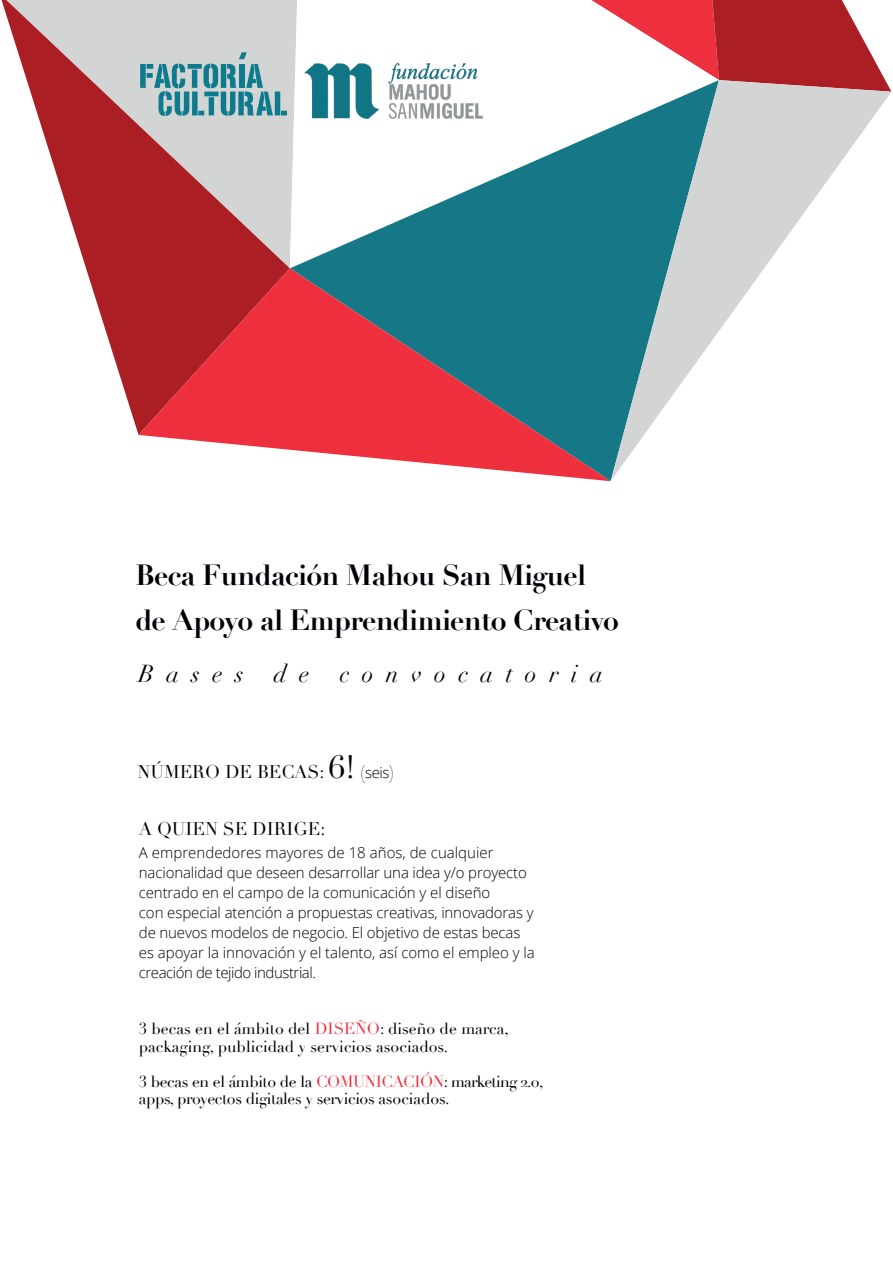
<style>
.page{position:relative;width:893px;height:1263px;background:#fff}
.page>*{position:absolute;margin:0;border:0;box-sizing:border-box;transform-origin:0 0}
.t1{font:700 28.5px/44.1px "Didot";letter-spacing:-.025em;color:#000007}
.t2{font:italic 24px "Didot";letter-spacing:.515em;color:#000007}
.t3{font:18px "Didot";letter-spacing:-.005em;color:#000007}
.t4{font:15.9px/17.7px "Didot";letter-spacing:-.025em;color:#000007}
.t5{font:15.9px/17.7px "Didot";letter-spacing:-.005em;color:#000007}
.t6{font:300 15px/20.1px "Open Sans";letter-spacing:-.01em;color:#000007}
.s1{font-size:31.5px}
.s2{font-family:"Open Sans";font-weight:300;font-size:15px}
.s3{color:#ee2f3e}
</style>
<div class="page">
<svg style="left:719px;top:0;width:166px;height:80px;background:#b53b40"></svg>
<svg style="left:290px;top:0;width:429px;height:80px"></svg>
<svg style="left:290px;top:80px;width:321px;height:188px"></svg>
<svg style="left:611px;top:80px;width:280px;height:400px"></svg>
<svg style="left:2px;top:0;width:288px;height:435px"></svg>
<svg style="left:139px;top:268px;width:472px;height:213px;background:#9d5c68"></svg>
<img style="left:305px;top:63px;width:177px;height:55px">
<svg style="left:140px;top:52px;width:147px;height:64px;background:#89b3b9"></svg>
<h1 class="t1" style="left:135px;top:554px;width:485px">Beca Fundación Mahou San Miguel de Apoyo al Emprendimiento Creativo</h1>
<h2 class="t2" style="left:138px;top:659px;width:106px">Bases</h2>
<h2 class="t2" style="left:274px;top:659px;width:37px">d e</h2>
<h2 class="t2" style="left:340px;top:659px;width:265px">convocatoria</h2>
<p class="t3" style="left:138px;top:761px;width:258px">NÚMERO DE BECAS: <span class="s1">6!</span> (<span class="s2">seis</span>)</p>
<p class="t3" style="left:139px;top:818px;width:188px">A QUIEN SE DIRIGE:</p>
<p class="t6" style="left:139px;top:842px;width:397px">A emprendedores mayores de 18 años, de cualquier nacionalidad que deseen desarrollar una idea y/o proyecto centrado en el campo de la comunicación y el diseño<br>con especial atención a propuestas creativas, innovadoras y de nuevos modelos de negocio. El objetivo de estas becas es apoyar la innovación y el talento, así como el empleo y la creación de tejido industrial.</p>
<p class="t5" style="left:139px;top:1020px;width:371px">3 becas en el ámbito del <span class="s3">DISEÑO</span>: diseño de marca, packaging, publicidad y servicios asociados.</p>
<p class="t4" style="left:139px;top:1073px;width:406px">3 becas en el ámbito de la <span class="s3">COMUNICACIÓN</span>: marketing 2.0, apps, proyectos digitales y servicios asociados.</p>
</div>
